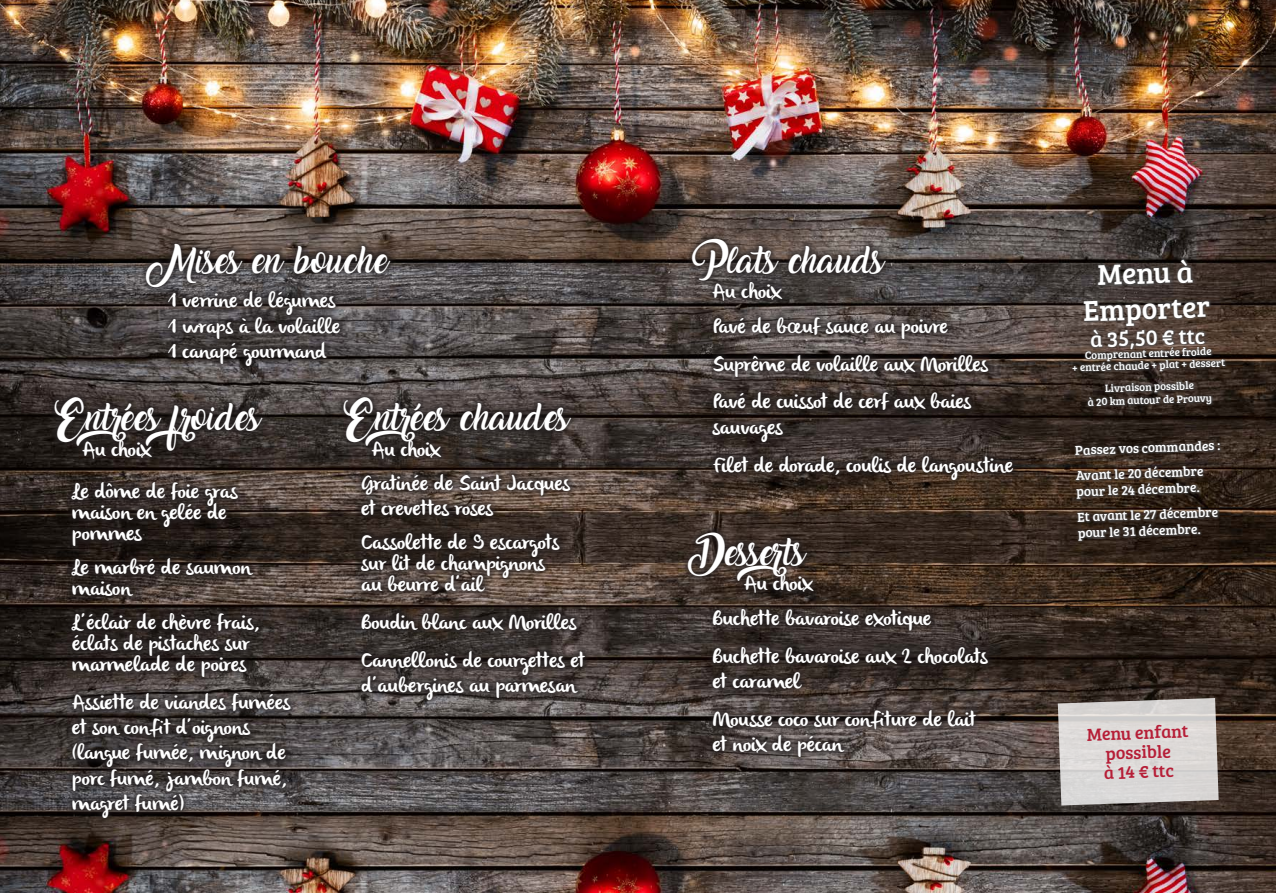
<style>
.page{position:relative;width:1276px;height:893px;background:#fff}
.page>*{position:absolute;margin:0;border:0;box-sizing:border-box;transform-origin:0 0}
.t1{font:29.55px/35.4px "Bree Serif";color:#fff;text-align:center}
.t2{font:24px "Amarillo";color:#fff}
.t3{font:21.9px "Bree Serif";color:#fff}
.t4{font:21px/25.2px "olivier";color:#fff}
.t5{font:18px/19.5px "Bree Serif";color:#b61e37;text-align:center}
.t6{font:13.5px/25.2px "Bree Serif";color:#fff}
.t7{font:10.95px/11.9px "Bree Serif";color:#fff;text-align:center}
</style>
<div class="page">
<img style="left:0;top:0;width:1276px;height:893px">
<div style="left:138px;top:236px;width:260px;height:137px;background:#231f20;opacity:.75"></div>
<div style="left:680px;top:231px;width:340px;height:533px;background:#231f20;opacity:.75"></div>
<div style="left:1070px;top:257px;width:157px;height:286px;background:#4b4c4d;opacity:.9"></div>
<svg style="left:1057px;top:698px;width:161px;height:107px;background:#cfccca"></svg>
<div style="left:47px;top:390px;width:545px;height:435px;background:#231f20;opacity:.75"></div>
<p class="t2" style="left:147px;top:251px;width:242px">Mises en bouche</p>
<p class="t4" style="left:168px;top:290px;width:173px">1 verrine de légumes<br>1 wraps à la volaille<br>1 canapé gourmand</p>
<p class="t2" style="left:51px;top:408px;width:211px">Entrées froides</p>
<p class="t4" style="left:72px;top:429px;width:167px;line-height:42.8px;text-indent:10px">Au choix<br>Le dôme de foie gras</p>
<p class="t4" style="left:72px;top:504px;width:156px;line-height:21px">maison en gelée de pommes</p>
<p class="t4" style="left:72px;top:558px;width:180px;line-height:21px">Le marbré de saumon maison</p>
<p class="t4" style="left:72px;top:613px;width:189px;line-height:21px">L’éclair de chèvre frais, éclats de pistaches sur marmelade de poires</p>
<p class="t4" style="left:72px;top:691px;width:220px">Assiette de viandes fumées et son confit d’oignons (langue fumée, mignon de porc fumé, jambon fumé, magret fumé)</p>
<p class="t2" style="left:340px;top:408px;width:230px">Entrées chaudes</p>
<p class="t4" style="left:361px;top:433px;width:210px;line-height:34.2px;text-indent:10px">Au choix<br>Gratinée de Saint Jacques</p>
<p class="t4" style="left:361px;top:493px;width:199px;line-height:33.8px">et crevettes roses<br>Cassolette de 9 escargots</p>
<p class="t4" style="left:361px;top:554px;width:185px;line-height:21px">sur lit de champignons au beurre d’ail</p>
<p class="t4" style="left:361px;top:605px;width:225px;line-height:38px">Boudin blanc aux Morilles<br>Cannellonis de courgettes et</p>
<p class="t4" style="left:361px;top:674px;width:216px">d’aubergines au parmesan</p>
<p class="t2" style="left:691px;top:251px;width:194px">Plats chauds</p>
<p class="t4" style="left:712px;top:276px;width:237px;line-height:34.2px">Au choix<br>Pavé de bœuf sauce au poivre</p>
<p class="t4" style="left:713px;top:346px;width:277px;line-height:38px">Suprême de volaille aux Morilles<br>Pavé de cuissot de cerf aux baies</p>
<p class="t4" style="left:713px;top:409px;width:302px;line-height:38px">sauvages<br>Filet de dorade, coulis de langoustine</p>
<p class="t2" style="left:691px;top:543px;width:133px">Desserts</p>
<p class="t4" style="left:713px;top:568px;width:220px;line-height:34.2px;text-indent:31px">Au choix<br>Buchette bavaroise exotique</p>
<p class="t4" style="left:713px;top:645px;width:276px">Buchette bavaroise aux 2 chocolats et caramel</p>
<p class="t4" style="left:713px;top:708px;width:265px">Mousse coco sur confiture de lait et noix de pécan</p>
<h1 class="t1" style="left:1081px;top:256px;width:128px;rotate:-2deg">Menu à<br>Emporter</h1>
<p class="t3" style="left:1089px;top:324px;width:117px;rotate:-2deg">à 35,50 € ttc</p>
<p class="t7" style="left:1071px;top:350px;width:155px;rotate:-2deg">Comprenant entrée froide<br>+ entrée chaude + plat + dessert</p>
<p class="t7" style="left:1087px;top:382px;width:126px;line-height:13.2px;rotate:-2deg">Livraison possible<br>à 20 km autour de Prouvy</p>
<p class="t6" style="left:1074px;top:437px;width:147px;rotate:-2deg">Passez vos commandes :<br>Avant le 20 décembre</p>
<p class="t6" style="left:1076px;top:478px;width:142px;rotate:-2deg">pour le 24 décembre.<br>Et avant le 27 décembre</p>
<p class="t6" style="left:1077px;top:520px;width:124px;rotate:-2deg">pour le 31 décembre.</p>
<p class="t5" style="left:1086px;top:724px;width:103px;rotate:-2deg">Menu enfant possible<br>à 14 € ttc</p>
</div>
